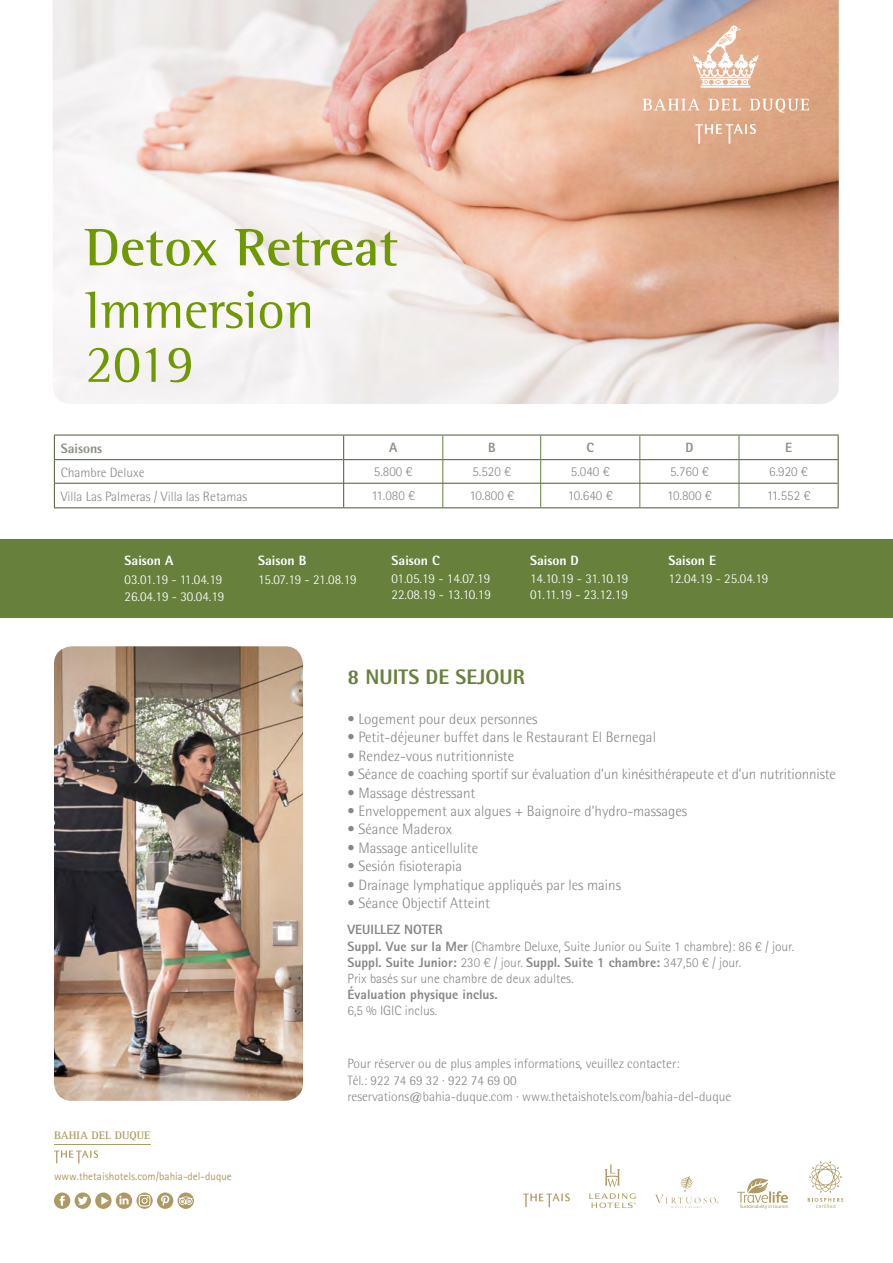
<style>
.page{position:relative;width:893px;height:1263px;background:#fff}
.page>*{position:absolute;margin:0;border:0;box-sizing:border-box;transform-origin:0 0}
.t1{font:54px/54px "Rotis Semi Serif Std";color:#6e9900}
.t2{font:700 54px "Rotis Semi Serif Std";color:#6e9900}
.t3{font:800 21px "Rotis Semi Sans";color:#67813c}
.t4{font:300 15px "Rotis Semi Sans";color:#878787}
.t5{font:300 13.5px/16.2px "Rotis Sans Serif Std";color:#878787}
.t6{font:300 13.5px/16.2px "Rotis Semi Sans";color:#878787}
.t7{font:300 13.5px/16.2px "Rotis Semi Sans Std";color:#fff}
.t8{font:800 13.5px "Rotis Semi Sans Std";color:#fff}
.t9{font:800 13.5px "Rotis Sans Serif Std";color:#878787}
.t10{font:300 13.5px "Rotis Semi Sans Std";letter-spacing:-.02em;color:#fff}
.t11{font:800 13.5px "Rotis Semi Sans";color:#8a9184}
.t12{font:800 13.5px "Rotis Sans Serif Std";color:#8a9184}
.t13{font:700 11.25px "Rotis Serif";color:#ae9a64}
.t14{font:11.1px "Rotis Sans Serif";color:#ae9a64}
.s1{font-weight:800}
</style>
<div class="page">
<img style="left:53px;top:0;width:786px;height:404px">
<svg style="left:695px;top:124px;width:61px;height:20px"></svg>
<svg style="left:693px;top:26px;width:66px;height:62px"></svg>
<svg style="left:642px;top:99px;width:58px;height:11px"></svg>
<svg style="left:708px;top:99px;width:33px;height:11px"></svg>
<svg style="left:750px;top:99px;width:59px;height:14px"></svg>
<hr style="left:54px;top:1144px;width:97px;height:1px;background:#ae9a64">
<svg style="left:54px;top:1150px;width:44px;height:13px"></svg>
<svg style="left:54px;top:1192px;width:140px;height:17px"></svg>
<svg style="left:605px;top:1164px;width:15px;height:23px"></svg>
<svg style="left:589px;top:1193px;width:47px;height:15px"></svg>
<svg style="left:737px;top:1178px;width:51px;height:31px"></svg>
<svg style="left:523px;top:1193px;width:47px;height:14px"></svg>
<svg style="left:655px;top:1176px;width:64px;height:32px"></svg>
<svg style="left:808px;top:1161px;width:35px;height:47px"></svg>
<img style="left:54px;top:646px;width:249px;height:455px">
<div style="left:0;top:539px;width:893px;height:78px;background:#67813c"></div>
<hr style="left:54px;top:435px;width:290px;height:1px;background:#4c5a31">
<hr style="left:344px;top:435px;width:99px;height:1px;background:#4c5a31">
<hr style="left:443px;top:435px;width:98px;height:1px;background:#4c5a31">
<hr style="left:541px;top:435px;width:99px;height:1px;background:#4c5a31">
<hr style="left:640px;top:435px;width:99px;height:1px;background:#4c5a31">
<hr style="left:739px;top:435px;width:99px;height:1px;background:#4c5a31">
<hr style="left:54px;top:459px;width:290px;height:1px;background:#4c5a31">
<hr style="left:344px;top:459px;width:99px;height:1px;background:#4c5a31">
<hr style="left:443px;top:459px;width:98px;height:1px;background:#4c5a31">
<hr style="left:541px;top:459px;width:99px;height:1px;background:#4c5a31">
<hr style="left:640px;top:459px;width:99px;height:1px;background:#4c5a31">
<hr style="left:739px;top:459px;width:99px;height:1px;background:#4c5a31">
<svg style="left:54px;top:435px;width:1px;height:72px"></svg>
<svg style="left:343px;top:435px;width:1px;height:72px"></svg>
<svg style="left:838px;top:435px;width:1px;height:72px"></svg>
<hr style="left:54px;top:507px;width:290px;height:1px;background:#4c5a31">
<hr style="left:344px;top:507px;width:99px;height:1px;background:#4c5a31">
<hr style="left:443px;top:507px;width:98px;height:1px;background:#4c5a31">
<hr style="left:541px;top:507px;width:99px;height:1px;background:#4c5a31">
<hr style="left:640px;top:507px;width:99px;height:1px;background:#4c5a31">
<hr style="left:739px;top:507px;width:99px;height:1px;background:#4c5a31">
<svg style="left:443px;top:435px;width:1px;height:72px"></svg>
<svg style="left:540px;top:435px;width:1px;height:72px"></svg>
<svg style="left:640px;top:435px;width:1px;height:72px"></svg>
<svg style="left:739px;top:435px;width:1px;height:72px"></svg>
<hr style="left:55px;top:483px;width:289px;height:1px;background:#4c5a31">
<hr style="left:344px;top:483px;width:99px;height:1px;background:#4c5a31">
<hr style="left:443px;top:483px;width:98px;height:1px;background:#4c5a31">
<hr style="left:541px;top:483px;width:99px;height:1px;background:#4c5a31">
<hr style="left:640px;top:483px;width:99px;height:1px;background:#4c5a31">
<hr style="left:739px;top:483px;width:99px;height:1px;background:#4c5a31">
<h1 class="t2" style="left:85px;top:215px;width:315px">Detox Retreat</h1>
<h1 class="t1" style="left:85px;top:282px;width:231px">Immersion<br>2019</h1>
<p class="t11" style="left:61px;top:439px;width:43px">Saisons</p>
<p class="t12" style="left:389px;top:439px;width:10px">A</p>
<p class="t12" style="left:488px;top:439px;width:9px">B</p>
<p class="t12" style="left:586px;top:439px;width:9px">C</p>
<p class="t12" style="left:685px;top:439px;width:10px">D</p>
<p class="t12" style="left:785px;top:439px;width:9px">E</p>
<p class="t6" style="left:61px;top:464px;width:85px">Chambre Deluxe</p>
<p class="t5" style="left:374px;top:464px;width:40px">5.800 €</p>
<p class="t5" style="left:472px;top:464px;width:40px">5.520 €</p>
<p class="t5" style="left:571px;top:464px;width:40px">5.040 €</p>
<p class="t5" style="left:670px;top:464px;width:40px">5.760 €</p>
<p class="t5" style="left:769px;top:464px;width:40px">6.920 €</p>
<p class="t6" style="left:61px;top:488px;width:188px">Villa Las Palmeras / Villa las Retamas</p>
<p class="t5" style="left:371px;top:488px;width:45px">11.080 €</p>
<p class="t5" style="left:469px;top:488px;width:46px">10.800 €</p>
<p class="t5" style="left:568px;top:488px;width:46px">10.640 €</p>
<p class="t5" style="left:667px;top:488px;width:46px">10.800 €</p>
<p class="t5" style="left:767px;top:488px;width:45px">11.552 €</p>
<p class="t8" style="left:125px;top:552px;width:50px">Saison A</p>
<p class="t8" style="left:258px;top:552px;width:50px">Saison B</p>
<p class="t8" style="left:392px;top:552px;width:50px">Saison C</p>
<p class="t8" style="left:530px;top:552px;width:50px">Saison D</p>
<p class="t8" style="left:668px;top:552px;width:49px">Saison E</p>
<p class="t7" style="left:125px;top:572px;width:99px">03.01.19 - 11.04.19</p>
<p class="t7" style="left:258px;top:572px;width:100px">15.07.19 - 21.08.19</p>
<p class="t7" style="left:125px;top:588px;width:101px">26.04.19 - 30.04.19</p>
<p class="t7" style="left:392px;top:571px;width:101px">01.05.19 - 14.07.19<br>22.08.19 - 13.10.19</p>
<p class="t10" style="left:530px;top:571px;width:100px">14.10.19 - 31.10.19</p>
<p class="t7" style="left:668px;top:571px;width:101px">12.04.19 - 25.04.19</p>
<p class="t7" style="left:530px;top:587px;width:99px">01.11.19 - 23.12.19</p>
<h2 class="t3" style="left:348px;top:663px;width:179px">8 NUITS DE SEJOUR</h2>
<p class="t4" style="left:348px;top:710px;width:191px">• Logement pour deux personnes</p>
<p class="t4" style="left:348px;top:728px;width:310px">• Petit-déjeuner buffet dans le Restaurant El Bernegal</p>
<p class="t4" style="left:348px;top:747px;width:168px">• Rendez-vous nutritionniste</p>
<p class="t4" style="left:348px;top:765px;width:490px">• Séance de coaching sportif sur évaluation d’un kinésithérapeute et d’un nutritionniste</p>
<p class="t4" style="left:348px;top:784px;width:129px">• Massage déstressant</p>
<p class="t4" style="left:348px;top:802px;width:341px">• Enveloppement aux algues + Baignoire d’hydro-massages</p>
<p class="t4" style="left:348px;top:821px;width:106px">• Séance Maderox</p>
<p class="t4" style="left:348px;top:839px;width:132px">• Massage anticellulite</p>
<p class="t4" style="left:348px;top:858px;width:116px">• Sesión fisioterapia</p>
<p class="t4" style="left:348px;top:876px;width:275px">• Drainage lymphatique appliqués par les mains</p>
<p class="t4" style="left:348px;top:894px;width:144px">• Séance Objectif Atteint</p>
<p class="t5" style="left:348px;top:922px;width:448px"><span class="s1">VEUILLEZ NOTER<br>Suppl. Vue sur la Mer</span> (Chambre Deluxe, Suite Junior ou Suite 1 chambre): 86 € / jour.<br><span class="s1">Suppl. Suite Junior:</span> 230 € / jour. <span class="s1">Suppl. Suite 1 chambre:</span> 347,50 € / jour.<br>Prix basés sur une chambre de deux adultes.</p>
<p class="t9" style="left:348px;top:986px;width:152px">Évaluation physique inclus.</p>
<p class="t5" style="left:348px;top:1003px;width:91px">6,5 % IGIC inclus.</p>
<p class="t13" style="left:54px;top:1129px;width:98px">BAHIA DEL DUQUE</p>
<p class="t14" style="left:54px;top:1170px;width:179px">www.thetaishotels.com/bahia-del-duque</p>
<p class="t6" style="left:348px;top:1056px;width:385px">Pour réserver ou de plus amples informations, veuillez contacter:<br>Tél.: 922 74 69 32 · 922 74 69 00<br>reservations@bahia-duque.com · www.thetaishotels.com/bahia-del-duque</p>
</div>
